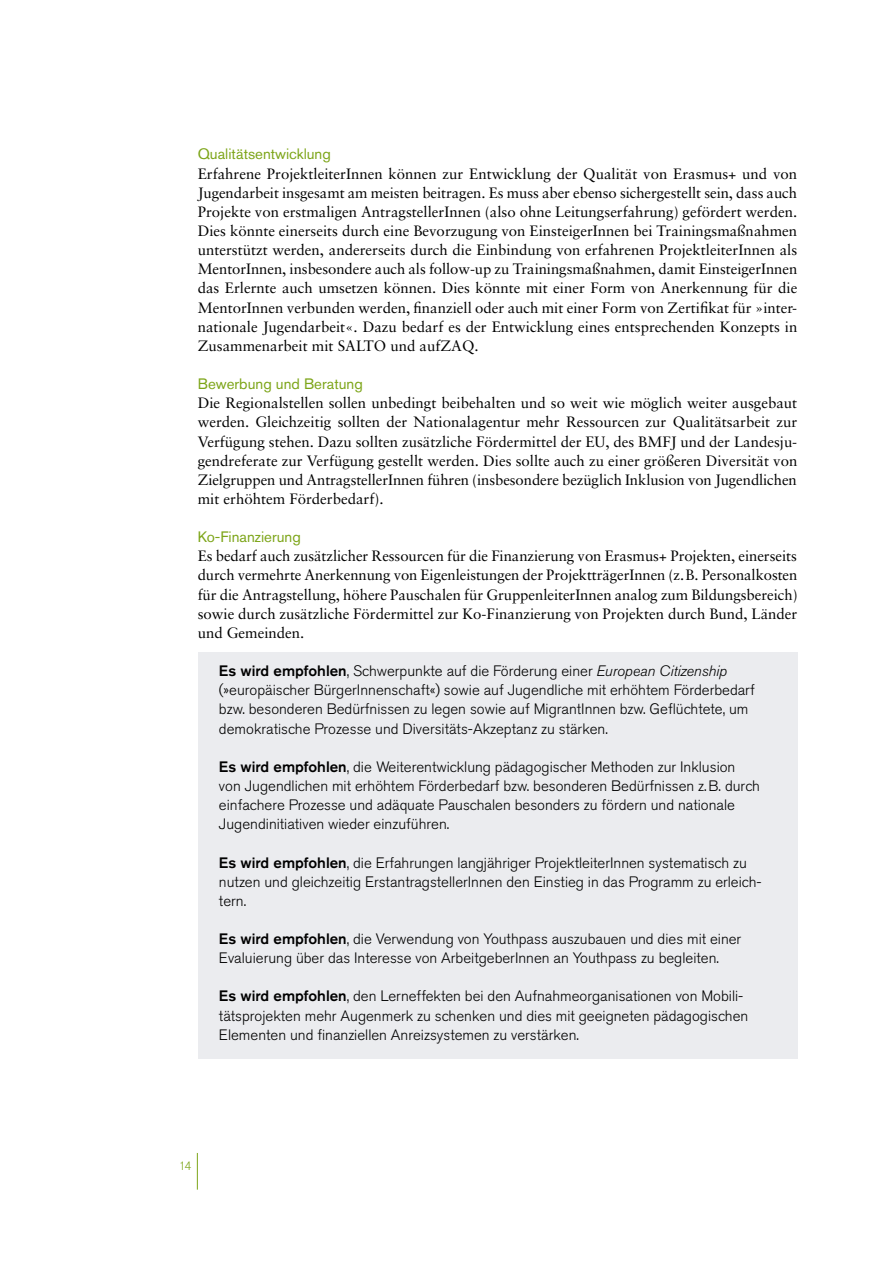
<style>
.page{position:relative;width:893px;height:1263px;background:#fff}
.page>*{position:absolute;margin:0;border:0;box-sizing:border-box;transform-origin:0 0}
.Lauftext{font:15px/19.2px "Sabon LT Pro";color:#000;text-align:justify}
.Infokasten_Tipp_Text{font:300 15px/19.2px "Akzidenz Grotesk Pro";color:#000}
.Infokasten_Tipp_Text_letzter_Absatz{font:300 15px/19.2px "Akzidenz Grotesk Pro";color:#000}
.Überschrift_4_Tag_h4{font:15px "Akzidenz Grotesk Pro";color:#7da519}
.t1{font:300 12px "Akzidenz Grotesk Pro";color:#7da519}
.s1{font-weight:500}
.s2{font-style:italic}
</style>
<div class="page">
<hr style="left:197px;top:1153px;width:1px;height:36px;background:#7da519">
<div style="left:198px;top:652px;width:599px;height:104px;background:#ebecef"></div>
<div style="left:198px;top:748px;width:599px;height:104px;background:#ebecef"></div>
<div style="left:198px;top:843px;width:599px;height:86px;background:#ebecef"></div>
<div style="left:198px;top:920px;width:599px;height:66px;background:#ebecef"></div>
<div style="left:198px;top:986px;width:599px;height:72px;background:#ebecef"></div>
<h4 class="Überschrift_4_Tag_h4" style="left:198px;top:144px;width:135px">Qualitätsentwicklung</h4>
<p class="Lauftext" style="left:198px;top:163px;width:601px">Erfahrene ProjektleiterInnen können zur Entwicklung der Qualität von Erasmus+ und von Jugendarbeit insgesamt am meisten beitragen. Es muss aber ebenso sichergestellt sein, dass auch Projekte von erstmaligen AntragstellerInnen (also ohne Leitungserfahrung) gefördert werden.<br>Dies könnte einerseits durch eine Bevorzugung von EinsteigerInnen bei Trainingsmaßnahmen unterstützt werden, andererseits durch die Einbindung von erfahrenen ProjektleiterInnen als MentorInnen, insbesondere auch als follow-up zu Trainingsmaßnahmen, damit EinsteigerInnen das Erlernte auch umsetzen können. Dies könnte mit einer Form von Anerkennung für die MentorInnen verbunden werden, finanziell oder auch mit einer Form von Zertifikat für »inter&shy;nationale Jugendarbeit«. Dazu bedarf es der Entwicklung eines entsprechenden Konzepts in Zusammenarbeit mit SALTO und aufZAQ.</p>
<h4 class="Überschrift_4_Tag_h4" style="left:198px;top:374px;width:167px">Bewerbung und Beratung</h4>
<p class="Lauftext" style="left:198px;top:393px;width:601px">Die Regionalstellen sollen unbedingt beibehalten und so weit wie möglich weiter ausgebaut werden. Gleichzeitig sollten der Nationalagentur mehr Ressourcen zur Qualitätsarbeit zur Verfügung stehen. Dazu sollten zusätzliche Fördermittel der EU, des BMFJ und der Landesju&shy;gendreferate zur Verfügung gestellt werden. Dies sollte auch zu einer größeren Diversität von Zielgruppen und AntragstellerInnen führen (insbesondere bezüglich Inklusion von Jugendlichen mit erhöhtem Förderbedarf).</p>
<h4 class="Überschrift_4_Tag_h4" style="left:198px;top:527px;width:105px">Ko-Finanzierung</h4>
<p class="Lauftext" style="left:198px;top:546px;width:601px">Es bedarf auch zusätzlicher Ressourcen für die Finanzierung von Erasmus+ Projekten, einerseits durch vermehrte Anerkennung von Eigenleistungen der ProjektträgerInnen (z.B. Personalkosten für die Antragstellung, höhere Pauschalen für GruppenleiterInnen analog zum Bildungsbereich) sowie durch zusätzliche Fördermittel zur Ko-Finanzierung von Projekten durch Bund, Länder und Gemeinden.</p>
<p class="Infokasten_Tipp_Text" style="left:219px;top:661px;width:537px"><span class="s1">Es wird empfohlen</span>, Schwerpunkte auf die Förderung einer <span class="s2">European Citizenship </span>(»europäischer BürgerInnenschaft«) sowie auf Jugendliche mit erhöhtem Förderbedarf bzw. besonderen Bedürfnissen zu legen sowie auf MigrantInnen bzw. Geflüchtete, um demokratische Prozesse und Diversitäts-Akzeptanz zu stärken.</p>
<p class="Infokasten_Tipp_Text" style="left:219px;top:757px;width:542px"><span class="s1">Es wird empfohlen</span>, die Weiterentwicklung pädagogischer Methoden zur Inklusion von Jugendlichen mit erhöhtem Förderbedarf bzw. besonderen Bedürfnissen z.B. durch einfachere Prozesse und adäquate Pauschalen besonders zu fördern und nationale Jugendinitiativen wieder einzuführen.</p>
<p class="Infokasten_Tipp_Text" style="left:219px;top:853px;width:544px"><span class="s1">Es wird empfohlen</span>, die Erfahrungen langjähriger ProjektleiterInnen systematisch zu nutzen und gleichzeitig ErstantragstellerInnen den Einstieg in das Programm zu erleich&shy;tern.</p>
<p class="Infokasten_Tipp_Text" style="left:219px;top:929px;width:524px"><span class="s1">Es wird empfohlen</span>, die Verwendung von Youthpass auszubauen und dies mit einer<br>Evaluierung über das Interesse von ArbeitgeberInnen an Youthpass zu begleiten.</p>
<p class="Infokasten_Tipp_Text_letzter_Absatz" style="left:219px;top:987px;width:531px"><span class="s1">Es wird empfohlen</span>, den Lerneffekten bei den Aufnahmeorganisationen von Mobili&shy;tätsprojekten mehr Augenmerk zu schenken und dies mit geeigneten pädagogischen<br>Elementen und finanziellen Anreizsystemen zu verstärken.</p>
<p class="t1" style="left:179px;top:1158px;width:14px">14</p>
</div>
